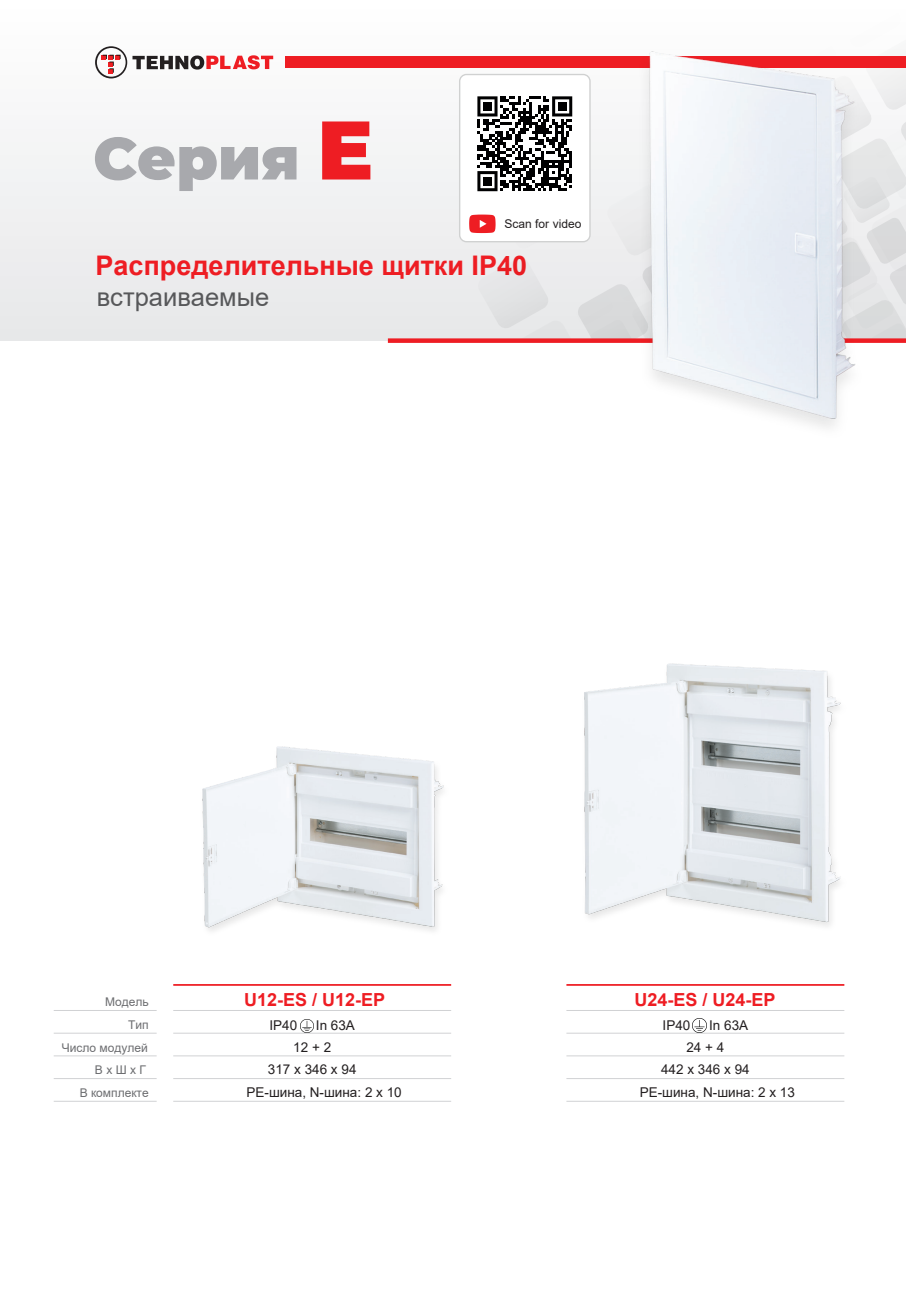
<style>
.page{position:relative;width:906px;height:1289px;background:#fff}
.page>*{position:absolute;margin:0;border:0;box-sizing:border-box;transform-origin:0 0}
.t1{font:900 59.4px "Montserrat";color:#a8a9ad}
.t2{font:700 27px "Arial";color:#ee1d23}
.t3{font:25.5px "Arial";color:#57585a}
.t4{font:700 18px "Arial";color:#ee1d23}
.t5{font:13.5px "Arial";color:#231f20}
.t6{font:12px/22.6px "Arial";color:#6c6d70;text-align:right}
.t7{font:12px "Arial";color:#231f20}
.s1{font-size:82.8px;color:#ee1d23}
</style>
<div class="page">
<div style="left:0;top:0;width:906px;height:340px;background:#f2f3f4"></div>
<hr style="left:54px;top:1010px;width:103px;height:1px;background:#d1d2d4">
<hr style="left:54px;top:1032px;width:103px;height:1px;background:#d1d2d4">
<hr style="left:54px;top:1055px;width:103px;height:1px;background:#d1d2d4">
<hr style="left:54px;top:1078px;width:103px;height:1px;background:#d1d2d4">
<hr style="left:54px;top:1100px;width:103px;height:1px;background:#d1d2d4">
<hr style="left:566px;top:984px;width:278px;height:1px;background:#ee1d23">
<hr style="left:566px;top:1010px;width:278px;height:1px;background:#d1d2d4">
<hr style="left:566px;top:1032px;width:278px;height:1px;background:#d1d2d4">
<hr style="left:566px;top:1055px;width:278px;height:1px;background:#d1d2d4">
<hr style="left:566px;top:1078px;width:278px;height:1px;background:#d1d2d4">
<hr style="left:566px;top:1100px;width:278px;height:1px;background:#d1d2d4">
<hr style="left:173px;top:984px;width:278px;height:1px;background:#ee1d23">
<hr style="left:173px;top:1010px;width:278px;height:1px;background:#d1d2d4">
<hr style="left:173px;top:1032px;width:278px;height:1px;background:#d1d2d4">
<hr style="left:173px;top:1055px;width:278px;height:1px;background:#d1d2d4">
<hr style="left:173px;top:1078px;width:278px;height:1px;background:#d1d2d4">
<hr style="left:173px;top:1100px;width:278px;height:1px;background:#d1d2d4">
<img style="left:584px;top:663px;width:257px;height:263px">
<img style="left:202px;top:746px;width:242px;height:185px">
<div style="left:388px;top:338px;width:518px;height:5px;background:#ee1d23"></div>
<div style="left:286px;top:57px;width:620px;height:11px;background:#ee1d23"></div>
<svg style="left:95px;top:46px;width:178px;height:32px"></svg>
<img style="left:651px;top:343px;width:205px;height:85px">
<svg style="left:456px;top:0;width:450px;height:343px"></svg>
<svg style="left:300px;top:1019px;width:13px;height:13px"></svg>
<img style="left:693px;top:1018px;width:13px;height:14px">
<h1 class="t1" style="left:93px;top:114px;width:281px">Серия <span class="s1">E</span></h1>
<p class="t7" style="left:504px;top:215px;width:78px">Scan for video</p>
<h2 class="t2" style="left:96px;top:246px;width:433px">Распределительные щитки IP40</h2>
<h3 class="t3" style="left:97px;top:280px;width:174px">встраиваемые</h3>
<p class="t6" style="left:105px;top:990px;width:45px">Модель</p>
<p class="t6" style="left:62px;top:1036px;width:89px">Число модулей<br>В x Ш x Г<br>В комплекте</p>
<p class="t6" style="left:128px;top:1013px;width:22px">Тип</p>
<h3 class="t4" style="left:244px;top:987px;width:143px">U12-ES / U12-EP</h3>
<p class="t5" style="left:293px;top:1037px;width:39px">12 + 2</p>
<p class="t5" style="left:268px;top:1060px;width:90px">317 x 346 x 94</p>
<p class="t5" style="left:246px;top:1083px;width:157px">PE-шина, N-шина: 2 x 10</p>
<p class="t5" style="left:269px;top:1016px;width:29px">IP40</p>
<p class="t5" style="left:316px;top:1016px;width:41px">In 63A</p>
<h3 class="t4" style="left:634px;top:987px;width:143px">U24-ES / U24-EP</h3>
<p class="t5" style="left:686px;top:1037px;width:39px">24 + 4</p>
<p class="t5" style="left:661px;top:1060px;width:90px">442 x 346 x 94</p>
<p class="t5" style="left:639px;top:1083px;width:157px">PE-шина, N-шина: 2 x 13</p>
<p class="t5" style="left:662px;top:1016px;width:29px">IP40</p>
<p class="t5" style="left:709px;top:1016px;width:41px">In 63A</p>
</div>
